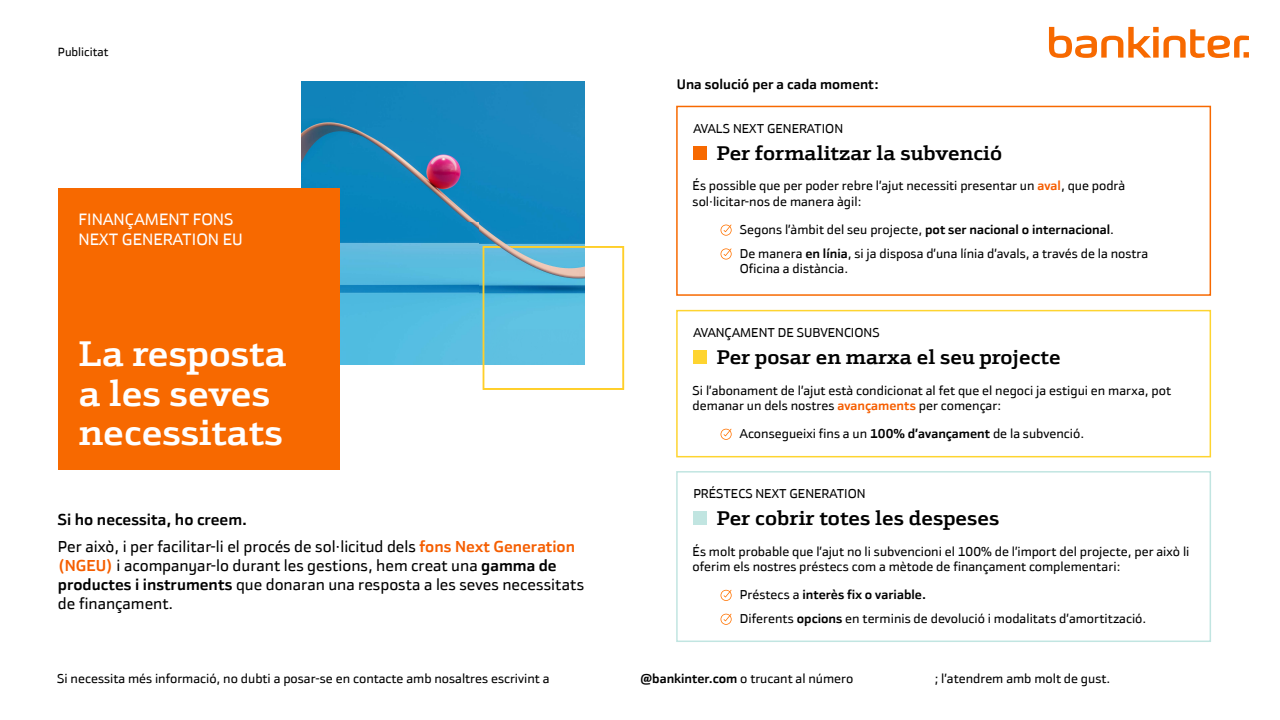
<style>
.page{position:relative;width:1280px;height:720px;background:#fff}
.page>*{position:absolute;margin:0;border:0;box-sizing:border-box;transform-origin:0 0}
.t1{font:700 35.9px/39.5px "Bankinter";color:#fff}
.t2{font:700 20px "Bankinter";color:#000}
.t3{font:16.6px/19.9px "Bankinter Sans";color:#fff}
.t4{font:16px/19px "Bankinter Sans";color:#000}
.t5{font:700 14px "Bankinter Sans";color:#000}
.t6{font:13px/15px "Bankinter Sans";color:#000}
.t7{font:12px "Bankinter Sans";color:#000}
.s1{font-weight:700}
.s2{font-weight:700;color:#f55e00}
.s3{font-weight:700;color:#f65e00}
</style>
<div class="page">
<svg style="left:1049px;top:27px;width:200px;height:31px"></svg>
<img style="left:301px;top:82px;width:283px;height:283px">
<div style="left:58px;top:188px;width:282px;height:282px;background:#f76900"></div>
<svg style="left:482px;top:246px;width:142px;height:144px"></svg>
<div style="left:676px;top:106px;width:535px;height:190px;border:2px solid #f76900"></div>
<div style="left:693px;top:146px;width:14px;height:14px;background:#f76900"></div>
<svg style="left:721px;top:224px;width:11px;height:12px"></svg>
<svg style="left:721px;top:248px;width:11px;height:12px"></svg>
<div style="left:676px;top:310px;width:535px;height:147px;border:2px solid #fed430"></div>
<div style="left:676px;top:471px;width:535px;height:171px;background:#fff;border:2px solid #c1e5e1"></div>
<div style="left:693px;top:350px;width:14px;height:14px;background:#fed430"></div>
<div style="left:693px;top:511px;width:14px;height:14px;background:#c1e5e1"></div>
<svg style="left:721px;top:429px;width:11px;height:11px"></svg>
<svg style="left:721px;top:590px;width:11px;height:11px"></svg>
<svg style="left:721px;top:614px;width:11px;height:11px"></svg>
<p class="t7" style="left:58px;top:45px;width:52px">Publicitat</p>
<p class="t3" style="left:79px;top:210px;width:166px">FINANÇAMENT FONS<br>NEXT GENERATION EU</p>
<h1 class="t1" style="left:79px;top:334px;width:209px">La resposta a les seves necessitats</h1>
<p class="t4" style="left:58px;top:506px;width:519px;line-height:27px"><span class="s1">Si ho necessita, ho creem.<br></span>Per això, i per facilitar-li el procés de sol·licitud dels <span class="s2">fons Next Generation</span></p>
<p class="t4" style="left:58px;top:556px;width:528px"><span class="s2">(NGEU)</span> i acompanyar-lo durant les gestions, hem creat una <span class="s1">gamma de productes i instruments</span> que donaran una resposta a les seves necessitats de finançament.</p>
<p class="t5" style="left:677px;top:76px;width:203px">Una solució per a cada moment:</p>
<p class="t6" style="left:693px;top:121px;width:151px">AVALS NEXT GENERATION</p>
<h2 class="t2" style="left:717px;top:141px;width:287px">Per formalitzar la subvenció</h2>
<p class="t6" style="left:693px;top:179px;width:434px">És possible que per poder rebre l’ajut necessiti presentar un <span class="s3">aval</span>, que podrà sol·licitar-nos de manera àgil:</p>
<p class="t6" style="left:740px;top:218px;width:410px;line-height:23.5px">Segons l’àmbit del seu projecte, <span class="s1">pot ser nacional o internacional</span>.<br>De manera <span class="s1">en línia</span>, si ja disposa d’una línia d’avals, a través de la nostra</p>
<p class="t6" style="left:740px;top:261px;width:110px">Oficina a distància.</p>
<p class="t6" style="left:693px;top:325px;width:188px">AVANÇAMENT DE SUBVENCIONS</p>
<h2 class="t2" style="left:717px;top:345px;width:345px">Per posar en marxa el seu projecte</h2>
<p class="t6" style="left:693px;top:383px;width:480px">Si l’abonament de l’ajut està condicionat al fet que el negoci ja estigui en marxa, pot demanar un dels nostres <span class="s3">avançaments</span> per començar:</p>
<p class="t6" style="left:740px;top:426px;width:346px">Aconsegueixi fins a un <span class="s1">100% d’avançament</span> de la subvenció.</p>
<p class="t6" style="left:693px;top:486px;width:174px">PRÉSTECS NEXT GENERATION</p>
<h2 class="t2" style="left:717px;top:506px;width:284px">Per cobrir totes les despeses</h2>
<p class="t6" style="left:693px;top:544px;width:498px">És molt probable que l’ajut no li subvencioni el 100% de l’import del projecte, per això li oferim els nostres préstecs com a mètode de finançament complementari:</p>
<p class="t6" style="left:740px;top:583px;width:408px;line-height:23.5px">Préstecs a <span class="s1">interès fix o variable.<br></span>Diferents <span class="s1">opcions</span> en terminis de devolució i modalitats d’amortització.</p>
<p class="t6" style="left:57px;top:671px;width:494px">Si necessita més informació, no dubti a posar-se en contacte amb nosaltres escrivint a</p>
<p class="t6" style="left:640px;top:671px;width:214px"><span class="s1">@bankinter.com</span> o trucant al número</p>
<p class="t6" style="left:935px;top:671px;width:177px">; l’atendrem amb molt de gust.</p>
</div>
